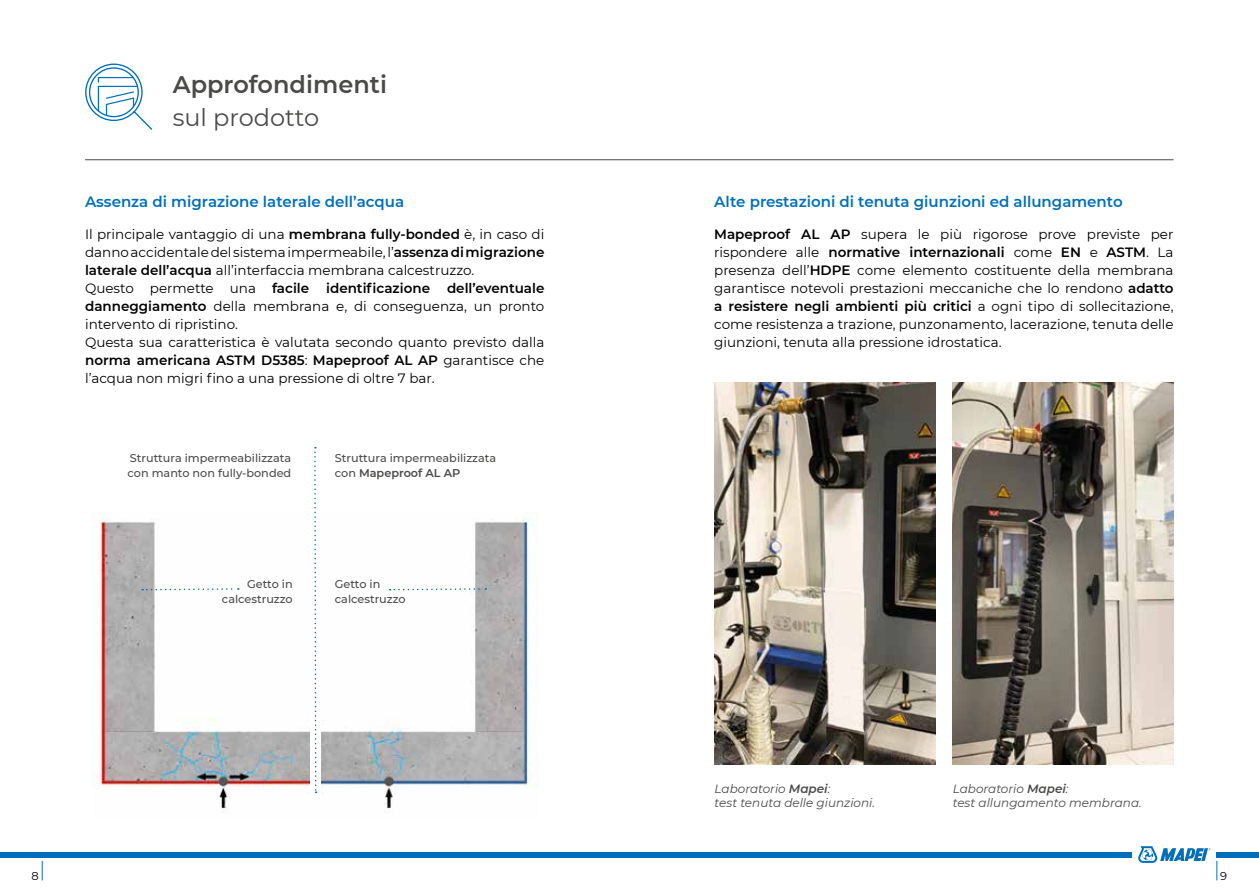
<style>
.page{position:relative;width:1259px;height:893px;background:#fff}
.page>*{position:absolute;margin:0;border:0;box-sizing:border-box;transform-origin:0 0}
.t1{font:600 24px "Montserrat";color:#4a4a49}
.t2{font:24px "Montserrat";color:#4a4a49}
.t3{font:600 15px "Montserrat";color:#006fb9}
.t4{font:13.5px/18px "Montserrat";color:#000}
.t5{font:600 13.5px "Montserrat";color:#000}
.t6{font:italic 12px/14.4px "Montserrat";color:#4a4a49}
.t7{font:11.4px "Montserrat";color:#000}
.t8{font:500 11.25px/15px "Montserrat";color:#4a4a49}
.s1{font-weight:600}
</style>
<div class="page">
<svg style="left:1216px;top:861px;width:1px;height:19px"></svg>
<div style="left:0;top:852px;width:1132px;height:5px;background:#006fb9"></div>
<div style="left:1216px;top:852px;width:43px;height:5px;background:#006fb9"></div>
<svg style="left:42px;top:861px;width:1px;height:19px"></svg>
<svg style="left:1138px;top:846px;width:72px;height:17px"></svg>
<hr style="left:85px;top:159px;width:1088px;height:1px;background:#4a4a49">
<svg style="left:85px;top:63px;width:68px;height:67px"></svg>
<div style="left:89px;top:67px;width:50px;height:50px;border:1px solid #006fb9;border-radius:50%"></div>
<img style="left:714px;top:383px;width:221px;height:381px">
<img style="left:952px;top:383px;width:221px;height:381px">
<img style="left:92px;top:512px;width:446px;height:300px">
<div style="left:310px;top:716px;width:11px;height:83px;background:#fff"></div>
<svg style="left:313px;top:447px;width:4px;height:346px"></svg>
<svg style="left:390px;top:587px;width:96px;height:4px"></svg>
<svg style="left:142px;top:587px;width:97px;height:4px"></svg>
<h1 class="t1" style="left:173px;top:68px;width:216px">Approfondimenti</h1>
<h1 class="t2" style="left:173px;top:101px;width:148px">sul prodotto</h1>
<p class="t3" style="left:85px;top:191px;width:321px">Assenza di migrazione laterale dell’acqua</p>
<p class="t4" style="left:85px;top:225px;width:461px">Il principale vantaggio di una <span class="s1">membrana fully-bonded</span> è, in caso di danno accidentale del sistema impermeabile, l’<span class="s1">assenza di migrazione laterale dell’acqua</span> all’interfaccia membrana calcestruzzo.<br>Questo permette una <span class="s1">facile</span></p>
<p class="t5" style="left:326px;top:279px;width:105px">identificazione</p>
<p class="t4" style="left:85px;top:279px;width:461px;text-indent:362px"><span class="s1">dell’eventuale danneggiamento</span> della membrana e, di conseguenza, un pronto intervento di ripristino.<br>Questa sua caratteristica è valutata secondo quanto previsto dalla <span class="s1">norma americana ASTM D5385</span>: <span class="s1">Mapeproof AL AP</span> garantisce che l’acqua non migri fino a una pressione di oltre 7 bar.</p>
<p class="t8" style="left:127px;top:450px;width:165px">Struttura impermeabilizzata con manto non fully-bonded</p>
<p class="t8" style="left:335px;top:450px;width:163px">Struttura impermeabilizzata con <span class="s1">Mapeproof AL AP</span></p>
<p class="t8" style="left:222px;top:576px;width:72px;text-align:right">Getto in calcestruzzo</p>
<p class="t8" style="left:335px;top:576px;width:72px">Getto in calcestruzzo</p>
<p class="t3" style="left:714px;top:191px;width:410px">Alte prestazioni di tenuta giunzioni ed allungamento</p>
<p class="t4" style="left:714px;top:225px;width:461px;text-align:justify"><span class="s1">Mapeproof AL AP</span> supera le più rigorose prove previste per rispondere alle <span class="s1">normative internazionali</span> come <span class="s1">EN</span> e <span class="s1">ASTM</span>. La presenza dell’<span class="s1">HDPE</span> come elemento costituente della membrana garantisce notevoli prestazioni meccaniche che lo rendono <span class="s1">adatto a resistere negli ambienti più critici</span> a ogni tipo di sollecitazione, come resistenza a trazione, punzonamento, lacerazione, tenuta delle giunzioni, tenuta alla pressione idrostatica.</p>
<p class="t6" style="left:714px;top:781px;width:162px">Laboratorio <span class="s1">Mapei</span>:<br>test tenuta delle giunzioni.</p>
<p class="t6" style="left:952px;top:781px;width:190px">Laboratorio <span class="s1">Mapei</span>:<br>test allungamento membrana.</p>
<p class="t7" style="left:32px;top:868px;width:9px">8</p>
<p class="t7" style="left:1220px;top:868px;width:8px">9</p>
</div>
